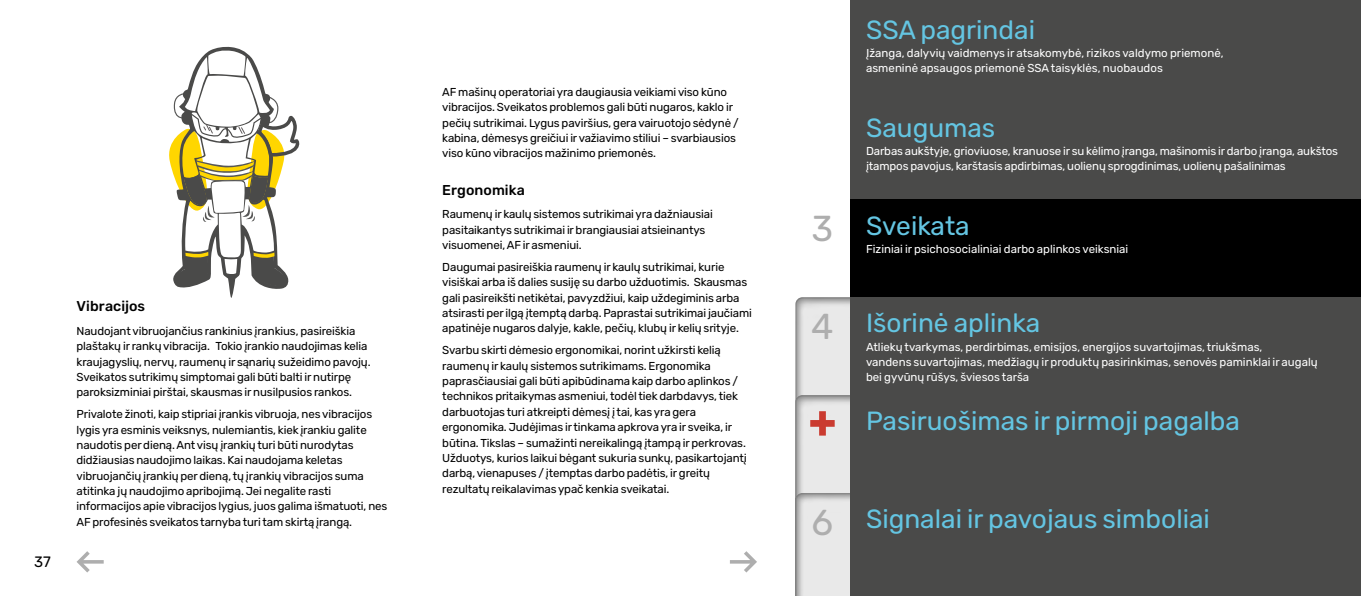
<style>
.page{position:relative;width:1361px;height:596px;background:#fff}
.page>*{position:absolute;margin:0;border:0;box-sizing:border-box;transform-origin:0 0}
.t1{font:36px "Rubik";color:#aeaeae}
.t2{font:26.25px "Rubik";color:#64c5e2}
.t3{font:15px "Rubik";color:#000}
.t4{font:500 14.25px "Rubik";letter-spacing:.005em;color:#000}
.t5{font:11.55px/15.5px "Rubik";letter-spacing:-.01em;color:#000}
.t6{font:11.55px/15px "Rubik";color:#fff}
</style>
<div class="page">
<div style="left:781px;top:286px;width:580px;height:309px;background:#000;opacity:.4"></div>
<div style="left:781px;top:384px;width:580px;height:211px;background:#000;opacity:.4"></div>
<div style="left:781px;top:481px;width:580px;height:114px;background:#000;opacity:.4"></div>
<div style="left:850px;top:297px;width:511px;height:298px;background:#4a4a49"></div>
<div style="left:850px;top:0;width:511px;height:199px;background:#4a4a49"></div>
<div style="left:850px;top:199px;width:511px;height:98px;background:#000"></div>
<svg style="left:810px;top:411px;width:24px;height:24px"></svg>
<svg style="left:169px;top:46px;width:131px;height:252px"></svg>
<svg style="left:77px;top:551px;width:27px;height:21px"></svg>
<svg style="left:730px;top:551px;width:27px;height:21px"></svg>
<p class="t3" style="left:34px;top:550px;width:18px">37</p>
<p class="t4" style="left:77px;top:296px;width:70px">Vibracijos</p>
<p class="t5" style="left:77px;top:323px;width:296px">Naudojant vibruojančius rankinius įrankius, pasireiškia plaštakų ir rankų vibracija. Tokio įrankio naudojimas kelia kraujagyslių, nervų, raumenų ir sąnarių sužeidimo pavojų.<br>Sveikatos sutrikimų simptomai gali būti balti ir nutirpę paroksizminiai pirštai, skausmas ir nusilpusios rankos.</p>
<p class="t5" style="left:77px;top:406px;width:312px">Privalote žinoti, kaip stipriai įrankis vibruoja, nes vibracijos lygis yra esminis veiksnys, nulemiantis, kiek įrankiu galite naudotis per dieną. Ant visų įrankių turi būti nurodytas didžiausias naudojimo laikas. Kai naudojama keletas vibruojančių įrankių per dieną, tų įrankių vibracijos suma atitinka jų naudojimo apribojimą. Jei negalite rasti informacijos apie vibracijos lygius, juos galima išmatuoti, nes AF profesinės sveikatos tarnyba turi tam skirtą įrangą.</p>
<p class="t5" style="left:442px;top:85px;width:298px">AF mašinų operatoriai yra daugiausia veikiami viso kūno vibracijos. Sveikatos problemos gali būti nugaros, kaklo ir pečių sutrikimai. Lygus paviršius, gera vairuotojo sėdynė / kabina, dėmesys greičiui ir važiavimo stiliui – svarbiausios viso kūno vibracijos mažinimo priemonės.</p>
<p class="t4" style="left:442px;top:179px;width:84px">Ergonomika</p>
<p class="t5" style="left:442px;top:207px;width:272px">Raumenų ir kaulų sistemos sutrikimai yra dažniausiai pasitaikantys sutrikimai ir brangiausiai atsieinantys visuomenei, AF ir asmeniui.</p>
<p class="t5" style="left:442px;top:259px;width:311px">Daugumai pasireiškia raumenų ir kaulų sutrikimai, kurie visiškai arba iš dalies susiję su darbo užduotimis. Skausmas gali pasireikšti netikėtai, pavyzdžiui, kaip uždegiminis arba atsirasti per ilgą įtemptą darbą. Paprastai sutrikimai jaučiami apatinėje nugaros dalyje, kakle, pečių, klubų ir kelių srityje.</p>
<p class="t5" style="left:442px;top:343px;width:306px">Svarbu skirti dėmesio ergonomikai, norint užkirsti kelią raumenų ir kaulų sistemos sutrikimams. Ergonomika paprasčiausiai gali būti apibūdinama kaip darbo aplinkos / technikos pritaikymas asmeniui, todėl tiek darbdavys, tiek darbuotojas turi atkreipti dėmesį į tai, kas yra gera ergonomika. Judėjimas ir tinkama apkrova yra ir sveika, ir būtina. Tikslas – sumažinti nereikalingą įtampą ir perkrovas.<br>Užduotys, kurios laikui bėgant sukuria sunkų, pasikartojantį darbą, vienapuses / įtemptas darbo padėtis, ir greitų rezultatų reikalavimas ypač kenkia sveikatai.</p>
<h2 class="t2" style="left:866px;top:10px;width:170px">SSA pagrindai</h2>
<p class="t6" style="left:866px;top:46px;width:359px">Įžanga, dalyvių vaidmenys ir atsakomybė, rizikos valdymo priemonė, asmeninė apsaugos priemonė SSA taisyklės, nuobaudos</p>
<h2 class="t2" style="left:866px;top:108px;width:131px">Saugumas</h2>
<p class="t6" style="left:866px;top:144px;width:473px">Darbas aukštyje, grioviuose, kranuose ir su kėlimo įranga, mašinomis ir darbo įranga, aukštos įtampos pavojus, karštasis apdirbimas, uolienų sprogdinimas, uolienų pašalinimas</p>
<h1 class="t1" style="left:811px;top:202px;width:23px">3</h1>
<h2 class="t2" style="left:866px;top:206px;width:105px">Sveikata</h2>
<p class="t6" style="left:866px;top:242px;width:264px">Fiziniai ir psichosocialiniai darbo aplinkos veiksniai</p>
<h1 class="t1" style="left:811px;top:300px;width:24px">4</h1>
<h2 class="t2" style="left:866px;top:304px;width:176px">Išorinė aplinka</h2>
<p class="t6" style="left:866px;top:340px;width:453px">Atliekų tvarkymas, perdirbimas, emisijos, energijos suvartojimas, triukšmas,<br>vandens suvartojimas, medžiagų ir produktų pasirinkimas, senovės paminklai ir augalų bei gyvūnų rūšys, šviesos tarša</p>
<h2 class="t2" style="left:866px;top:402px;width:375px">Pasiruošimas ir pirmoji pagalba</h2>
<h1 class="t1" style="left:811px;top:495px;width:23px">6</h1>
<h2 class="t2" style="left:866px;top:499px;width:345px">Signalai ir pavojaus simboliai</h2>
</div>
